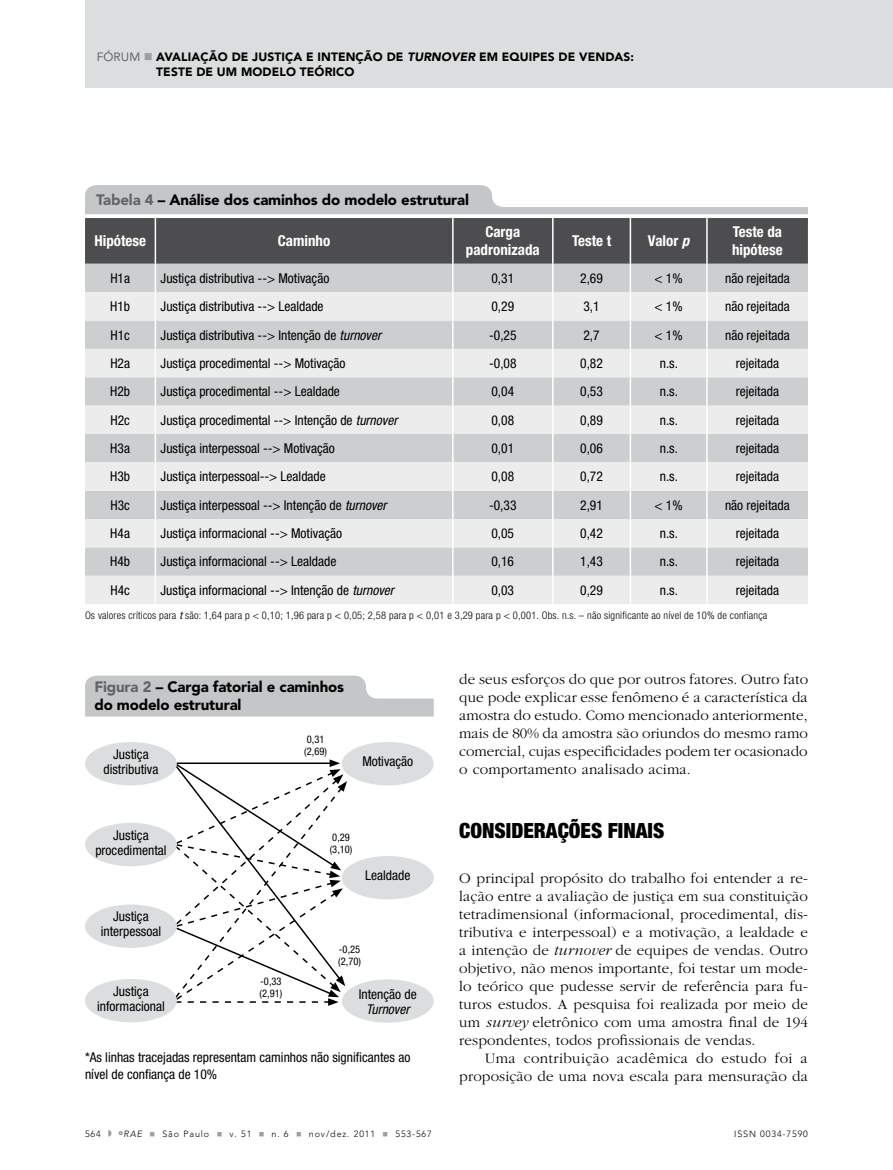
<style>
.page{position:relative;width:893px;height:1170px;background:#fff}
.page>*{position:absolute;margin:0;border:0;box-sizing:border-box;transform-origin:0 0}
.t1{font:900 condensed 21px "Helvetica Neue LT Std";color:#000}
.t2{font:300 15px/18px "Garamond";letter-spacing:.01em;color:#000;text-align:justify}
.t3{font:900 15px/18px "Avenir";letter-spacing:-.01em;color:#000}
.t4{font:700 condensed 15px/18px "Helvetica Neue LT Std";color:#fff;text-align:center}
.t5{font:condensed 13.5px/15px "Helvetica Neue LT Std";color:#000;text-align:center}
.t6{font:italic condensed 13.5px "Helvetica Neue LT Std";color:#000}
.t7{font:900 12px/14.4px "Avenir LT Std";letter-spacing:.01em;color:#000}
.t8{font:300 condensed 10.5px "Helvetica Neue LT Std";letter-spacing:.02em;color:#000}
.t9{font:condensed 10.5px/12px "Helvetica Neue LT Std";color:#000}
.t10{font:300 9px "Avenir LT Std";letter-spacing:.1em;color:#000}
.s1{font-weight:400;color:#636466}
.s2{color:#9d9fa2}
.s3{font-style:italic}
.s4{color:#636466}
.s5{font-weight:400;font-style:italic}
</style>
<div class="page">
<div style="left:85px;top:0;width:808px;height:87px;background:#dcddde"></div>
<svg style="left:108px;top:1130px;width:3px;height:6px"></svg>
<svg style="left:85px;top:185px;width:723px;height:419px;background:#cdcdcf"></svg>
<div style="left:342px;top:742px;width:92px;height:43px;background:#dcddde;border-radius:50%"></div>
<div style="left:342px;top:855px;width:92px;height:44px;background:#dcddde;border-radius:50%"></div>
<div style="left:342px;top:979px;width:92px;height:43px;background:#dcddde;border-radius:50%"></div>
<svg style="left:85px;top:675px;width:349px;height:41px;background:#cbcdce"></svg>
<div style="left:85px;top:742px;width:92px;height:43px;background:#dcddde;border-radius:50%"></div>
<div style="left:85px;top:904px;width:92px;height:43px;background:#dcddde;border-radius:50%"></div>
<div style="left:85px;top:822px;width:92px;height:44px;background:#dcddde;border-radius:50%"></div>
<svg style="left:172px;top:759px;width:175px;height:246px"></svg>
<div style="left:85px;top:978px;width:92px;height:44px;background:#dcddde;border-radius:50%"></div>
<p class="t7" style="left:156px;top:50px;width:479px;text-indent:-59px"><span class="s1">FÓRUM</span> <span class="s2">■</span> AVALIAÇÃO DE JUSTIÇA E INTENÇÃO DE <span class="s3">TURNOVER</span> EM EQUIPES DE VENDAS:<br>TESTE DE UM MODELO TEÓRICO</p>
<p class="t3" style="left:96px;top:190px;width:374px"><span class="s4">Tabela 4</span> – Análise dos caminhos do modelo estrutural</p>
<p class="t4" style="left:94px;top:232px;width:53px">Hipótese</p>
<p class="t4" style="left:278px;top:232px;width:54px">Caminho</p>
<p class="t4" style="left:466px;top:223px;width:75px">Carga padronizada</p>
<p class="t4" style="left:572px;top:232px;width:41px">Teste t</p>
<p class="t4" style="left:648px;top:232px;width:43px">Valor <span class="s3">p</span></p>
<p class="t4" style="left:732px;top:223px;width:52px;text-align:left">Teste da hipótese</p>
<p class="t5" style="left:110px;top:270px;width:21px">H1a</p>
<p class="t5" style="left:161px;top:270px;width:170px">Justiça distributiva --&gt; Motivação</p>
<p class="t5" style="left:491px;top:270px;width:24px">0,31</p>
<p class="t5" style="left:580px;top:270px;width:24px">2,69</p>
<p class="t5" style="left:655px;top:270px;width:30px">&lt; 1%</p>
<p class="t5" style="left:725px;top:270px;width:66px">não rejeitada</p>
<p class="t5" style="left:110px;top:299px;width:21px">H1b</p>
<p class="t5" style="left:161px;top:299px;width:165px">Justiça distributiva --&gt; Lealdade</p>
<p class="t5" style="left:491px;top:299px;width:24px">0,29</p>
<p class="t5" style="left:583px;top:299px;width:18px">3,1</p>
<p class="t5" style="left:655px;top:299px;width:30px">&lt; 1%</p>
<p class="t5" style="left:725px;top:299px;width:66px">não rejeitada</p>
<p class="t5" style="left:110px;top:327px;width:21px">H1c</p>
<p class="t5" style="left:161px;top:327px;width:222px">Justiça distributiva --&gt; Intenção de <span class="s3">turnover</span></p>
<p class="t5" style="left:489px;top:327px;width:29px">-0,25</p>
<p class="t5" style="left:583px;top:327px;width:18px">2,7</p>
<p class="t5" style="left:655px;top:327px;width:30px">&lt; 1%</p>
<p class="t5" style="left:725px;top:327px;width:66px">não rejeitada</p>
<p class="t5" style="left:110px;top:355px;width:21px">H2a</p>
<p class="t5" style="left:161px;top:355px;width:187px">Justiça procedimental --&gt; Motivação</p>
<p class="t5" style="left:489px;top:355px;width:29px">-0,08</p>
<p class="t5" style="left:580px;top:355px;width:24px">0,82</p>
<p class="t5" style="left:660px;top:355px;width:20px">n.s.</p>
<p class="t5" style="left:736px;top:355px;width:45px">rejeitada</p>
<p class="t5" style="left:110px;top:384px;width:21px">H2b</p>
<p class="t5" style="left:161px;top:384px;width:181px">Justiça procedimental --&gt; Lealdade</p>
<p class="t5" style="left:491px;top:384px;width:24px">0,04</p>
<p class="t5" style="left:580px;top:384px;width:24px">0,53</p>
<p class="t5" style="left:660px;top:384px;width:20px">n.s.</p>
<p class="t5" style="left:736px;top:384px;width:45px">rejeitada</p>
<p class="t5" style="left:110px;top:412px;width:21px">H2c</p>
<p class="t5" style="left:161px;top:412px;width:238px">Justiça procedimental --&gt; Intenção de <span class="s3">turnover</span></p>
<p class="t5" style="left:491px;top:412px;width:24px">0,08</p>
<p class="t5" style="left:580px;top:412px;width:24px">0,89</p>
<p class="t5" style="left:660px;top:412px;width:20px">n.s.</p>
<p class="t5" style="left:736px;top:412px;width:45px">rejeitada</p>
<p class="t5" style="left:110px;top:440px;width:21px">H3a</p>
<p class="t5" style="left:161px;top:440px;width:176px">Justiça interpessoal --&gt; Motivação</p>
<p class="t5" style="left:491px;top:440px;width:24px">0,01</p>
<p class="t5" style="left:580px;top:440px;width:24px">0,06</p>
<p class="t5" style="left:660px;top:440px;width:20px">n.s.</p>
<p class="t5" style="left:736px;top:440px;width:45px">rejeitada</p>
<p class="t5" style="left:110px;top:469px;width:21px">H3b</p>
<p class="t5" style="left:161px;top:469px;width:167px">Justiça interpessoal--&gt; Lealdade</p>
<p class="t5" style="left:491px;top:469px;width:24px">0,08</p>
<p class="t5" style="left:580px;top:469px;width:24px">0,72</p>
<p class="t5" style="left:660px;top:469px;width:20px">n.s.</p>
<p class="t5" style="left:736px;top:469px;width:45px">rejeitada</p>
<p class="t5" style="left:110px;top:497px;width:21px">H3c</p>
<p class="t5" style="left:161px;top:497px;width:227px">Justiça interpessoal --&gt; Intenção de <span class="s3">turnover</span></p>
<p class="t5" style="left:489px;top:497px;width:29px">-0,33</p>
<p class="t5" style="left:580px;top:497px;width:24px">2,91</p>
<p class="t5" style="left:655px;top:497px;width:30px">&lt; 1%</p>
<p class="t5" style="left:725px;top:497px;width:66px">não rejeitada</p>
<p class="t5" style="left:110px;top:525px;width:21px">H4a</p>
<p class="t5" style="left:161px;top:525px;width:183px">Justiça informacional --&gt; Motivação</p>
<p class="t5" style="left:491px;top:525px;width:24px">0,05</p>
<p class="t5" style="left:580px;top:525px;width:24px">0,42</p>
<p class="t5" style="left:660px;top:525px;width:20px">n.s.</p>
<p class="t5" style="left:736px;top:525px;width:45px">rejeitada</p>
<p class="t5" style="left:110px;top:554px;width:21px">H4b</p>
<p class="t5" style="left:161px;top:554px;width:177px">Justiça informacional --&gt; Lealdade</p>
<p class="t5" style="left:491px;top:554px;width:24px">0,16</p>
<p class="t5" style="left:580px;top:554px;width:24px">1,43</p>
<p class="t5" style="left:660px;top:554px;width:20px">n.s.</p>
<p class="t5" style="left:736px;top:554px;width:45px">rejeitada</p>
<p class="t5" style="left:110px;top:582px;width:21px">H4c</p>
<p class="t5" style="left:161px;top:582px;width:235px">Justiça informacional --&gt; Intenção de <span class="s3">turnover</span></p>
<p class="t5" style="left:491px;top:582px;width:24px">0,03</p>
<p class="t5" style="left:580px;top:582px;width:24px">0,29</p>
<p class="t5" style="left:660px;top:582px;width:20px">n.s.</p>
<p class="t5" style="left:736px;top:582px;width:45px">rejeitada</p>
<p class="t8" style="left:85px;top:609px;width:684px">Os valores críticos para <span class="s5">t</span> são: 1,64 para p &lt; 0,10; 1,96 para p &lt; 0,05; 2,58 para p &lt; 0,01 e 3,29 para p &lt; 0,001. Obs. n.s. – não significante ao nível de 10% de confiança</p>
<p class="t3" style="left:94px;top:677px;width:251px"><span class="s4">Figura 2</span> – Carga fatorial e caminhos do modelo estrutural</p>
<p class="t5" style="left:103px;top:746px;width:56px">Justiça distributiva</p>
<p class="t9" style="left:304px;top:733px;width:24px">0,31 (2,69)</p>
<p class="t5" style="left:362px;top:754px;width:52px">Motivação</p>
<p class="t5" style="left:95px;top:827px;width:73px">Justiça procedimental</p>
<p class="t5" style="left:101px;top:908px;width:62px">Justiça interpessoal</p>
<p class="t9" style="left:330px;top:831px;width:24px">0,29 (3,10)</p>
<p class="t5" style="left:365px;top:867px;width:47px">Lealdade</p>
<p class="t5" style="left:97px;top:983px;width:69px">Justiça informacional</p>
<p class="t9" style="left:260px;top:975px;width:24px">-0,33 (2,91)</p>
<p class="t9" style="left:338px;top:943px;width:24px">-0,25 (2,70)</p>
<p class="t5" style="left:359px;top:986px;width:59px">Intenção de</p>
<p class="t6" style="left:366px;top:1001px;width:45px">Turnover</p>
<p class="t5" style="left:85px;top:1048px;width:327px;line-height:16.5px;text-align:left">*As linhas tracejadas representam caminhos não significantes ao nível de confiança de 10%</p>
<p class="t2" style="left:459px;top:671px;width:350px">de seus esforços do que por outros fatores. Outro fato que pode explicar esse fenômeno é a característica da amostra do estudo. Como mencionado anteriormente, mais de 80% da amostra são oriundos do mesmo ramo comercial, cujas especificidades podem ter ocasionado o comportamento analisado acima.</p>
<h1 class="t1" style="left:459px;top:817px;width:207px">CONSIDERAÇÕES FINAIS</h1>
<p class="t2" style="left:459px;top:869px;width:350px">O principal propósito do trabalho foi entender a re&shy;lação entre a avaliação de justiça em sua constituição tetradimensional (informacional, procedimental, dis&shy;tributiva e interpessoal) e a motivação, a lealdade e a intenção de <span class="s3">turnover</span> de equipes de vendas. Outro objetivo, não menos importante, foi testar um mode&shy;lo teórico que pudesse servir de referência para fu&shy;turos estudos. A pesquisa foi realizada por meio de um <span class="s3">survey</span> eletrônico com uma amostra final de 194 respondentes, todos profissionais de vendas.</p>
<p class="t2" style="left:459px;top:1049px;width:350px;text-align:right">Uma contribuição acadêmica do estudo foi a proposição de uma nova escala para mensuração da</p>
<p class="t10" style="left:85px;top:1128px;width:17px">564</p>
<p class="t10" style="left:119px;top:1128px;width:315px"><sup>©</sup><span class="s3">RAE</span> <span class="s2">■</span> São Paulo <span class="s2">■</span> v. 51 <span class="s2">■</span> n. 6 <span class="s2">■</span> nov/dez. 2011 <span class="s2">■</span> 553-567</p>
<p class="t10" style="left:734px;top:1128px;width:75px">ISSN 0034-7590</p>
</div>
